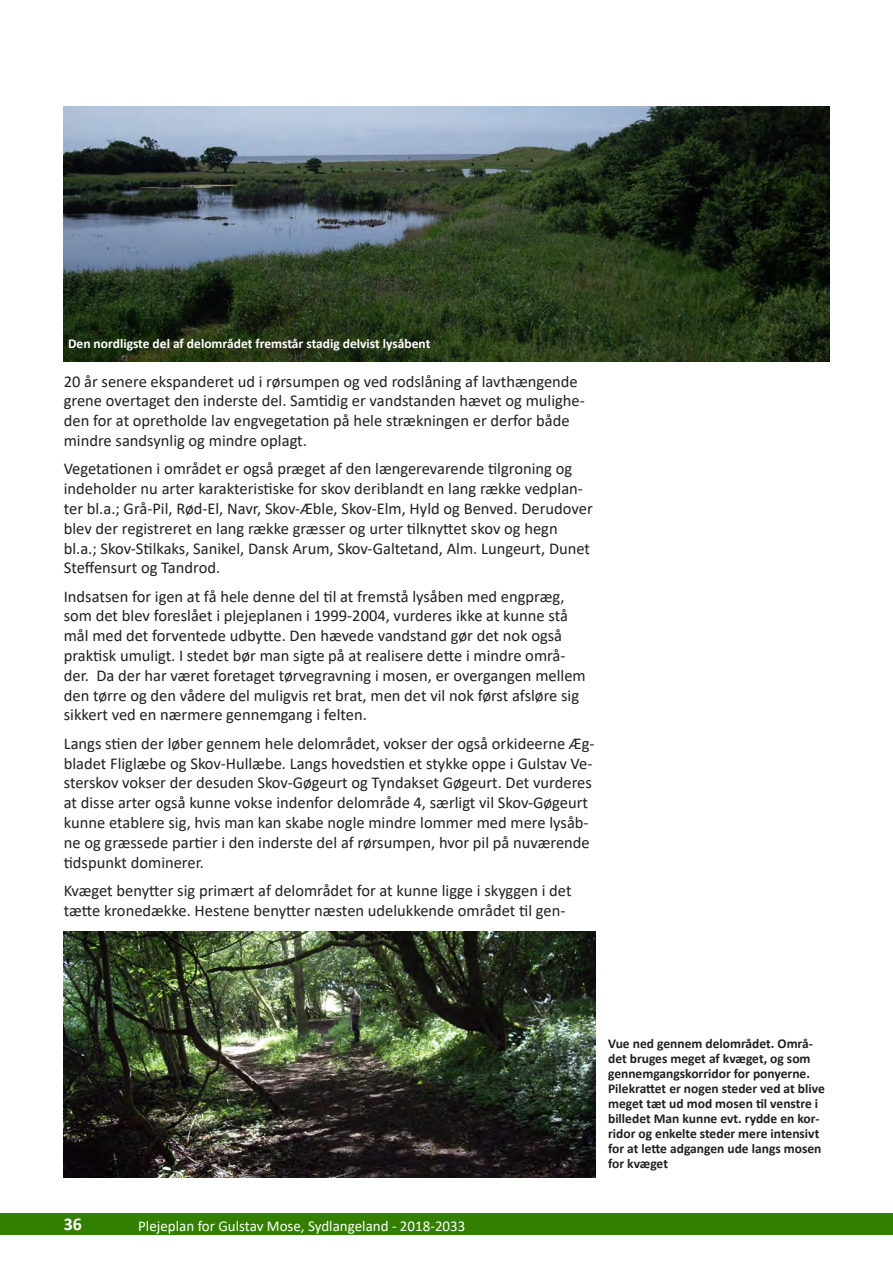
<style>
.page{position:relative;width:893px;height:1263px;background:#fff}
.page>*{position:absolute;margin:0;border:0;box-sizing:border-box;transform-origin:0 0}
.t1{font:700 18px "Calibri";color:#fff}
.t2{font:16.5px/19.8px "Calibri";color:#231f20}
.t3{font:15px "Calibri";color:#fff}
.t4{font:700 13.5px/15px "Calibri";color:#231f20}
.t5{font:700 13.5px "Calibri";color:#fff}
</style>
<div class="page">
<div style="left:0;top:1213px;width:893px;height:22px;background:#338000"></div>
<img style="left:64px;top:106px;width:765px;height:255px">
<img style="left:64px;top:931px;width:531px;height:247px">
<p class="t5" style="left:68px;top:334px;width:364px">Den nordligste del af delområdet fremstår stadig delvist lysåbent</p>
<p class="t2" style="left:64px;top:371px;width:523px">20 år senere ekspanderet ud i rørsumpen og ved rodslåning af lavthængende grene overtaget den inderste del. Samtidig er vandstanden hævet og mulighe&shy;den for at opretholde lav engvegetation på hele strækningen er derfor både mindre sandsynlig og mindre oplagt.</p>
<p class="t2" style="left:64px;top:458px;width:530px">Vegetationen i området er også præget af den længerevarende tilgroning og indeholder nu arter karakteristiske for skov deriblandt en lang række vedplan&shy;ter bl.a.; Grå-Pil, Rød-El, Navr, Skov-Æble, Skov-Elm, Hyld og Benved. Derudover blev der registreret en lang række græsser og urter tilknyttet skov og hegn bl.a.; Skov-Stilkaks, Sanikel, Dansk Arum, Skov-Galtetand, Alm. Lungeurt, Dunet Steffensurt og Tandrod.</p>
<p class="t2" style="left:64px;top:586px;width:523px">Indsatsen for igen at få hele denne del til at fremstå lysåben med engpræg, som det blev foreslået i plejeplanen i 1999-2004, vurderes ikke at kunne stå mål med det forventede udbytte. Den hævede vandstand gør det nok også praktisk umuligt. I stedet bør man sigte på at realisere dette i mindre områ&shy;der. Da der har været foretaget tørvegravning i mosen, er overgangen mellem den tørre og den vådere del muligvis ret brat, men det vil nok først afsløre sig sikkert ved en nærmere gennemgang i felten.</p>
<p class="t2" style="left:64px;top:733px;width:532px">Langs stien der løber gennem hele delområdet, vokser der også orkideerne Æg&shy;bladet Fliglæbe og Skov-Hullæbe. Langs hovedstien et stykke oppe i Gulstav Ve&shy;sterskov vokser der desuden Skov-Gøgeurt og Tyndakset Gøgeurt. Det vurderes at disse arter også kunne vokse indenfor delområde 4, særligt vil Skov-Gøgeurt kunne etablere sig, hvis man kan skabe nogle mindre lommer med mere lysåb&shy;ne og græssede partier i den inderste del af rørsumpen, hvor pil på nuværende tidspunkt dominerer.</p>
<p class="t2" style="left:64px;top:880px;width:509px">Kvæget benytter sig primært af delområdet for at kunne ligge i skyggen i det tætte kronedække. Hestene benytter næsten udelukkende området til gen-</p>
<p class="t1" style="left:64px;top:1212px;width:20px">36</p>
<p class="t3" style="left:138px;top:1215px;width:329px">Plejeplan for Gulstav Mose, Sydlangeland - 2018-2033</p>
<p class="t4" style="left:608px;top:1035px;width:218px">Vue ned gennem delområdet. Områ&shy;det bruges meget af kvæget, og som gennemgangskorridor for ponyerne.<br>Pilekrattet er nogen steder ved at blive meget tæt ud mod mosen til venstre i billedet Man kunne evt. rydde en kor&shy;ridor og enkelte steder mere intensivt for at lette adgangen ude langs mosen for kvæget</p>
</div>
